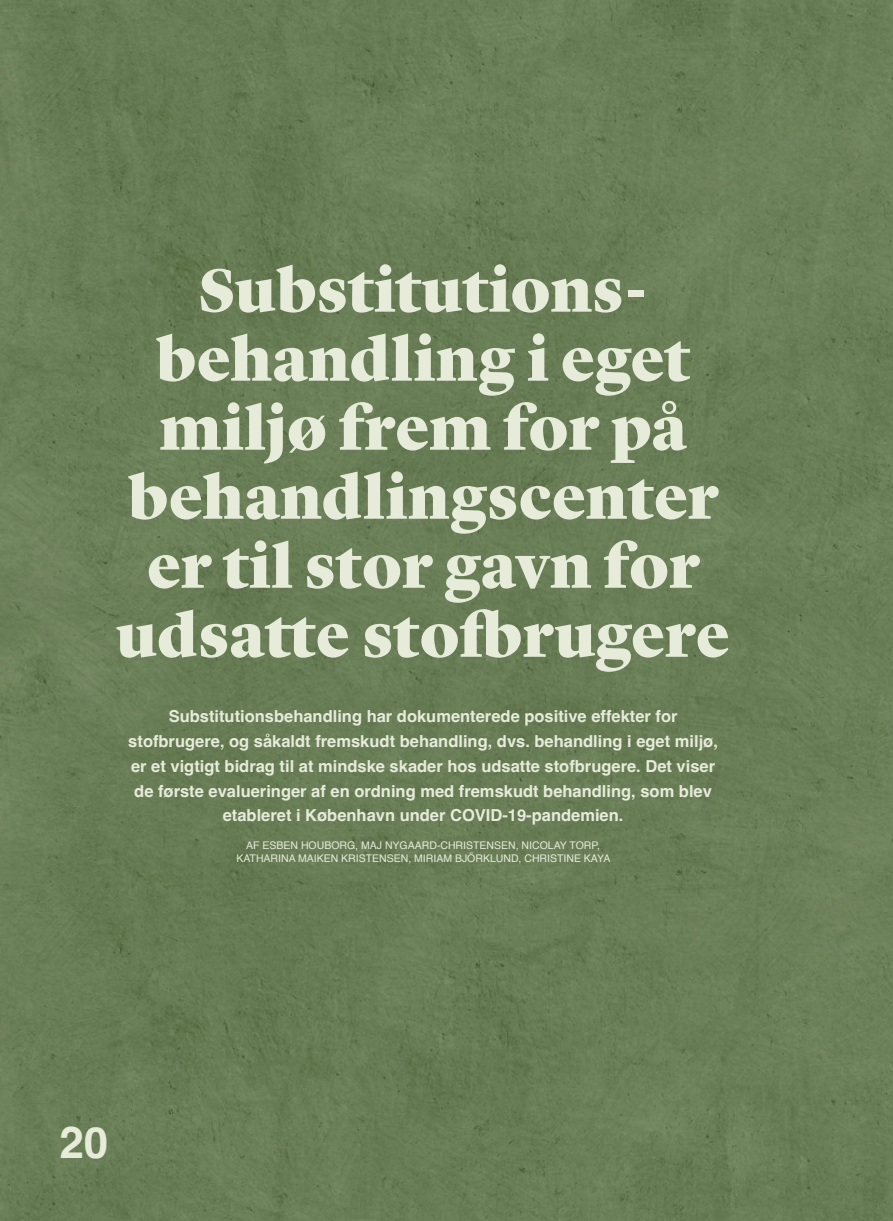
<style>
.page{position:relative;width:893px;height:1221px;background:#fff}
.page>*{position:absolute;margin:0;border:0;box-sizing:border-box;transform-origin:0 0}
.t1{font:900 63px/69px "Lyon Display";letter-spacing:.01em;color:#e7ebda;text-align:center}
.t2{font:700 43.95px "Helvetica";color:#e7ebda}
.t3{font:700 16.5px/24.8px "Helvetica";color:#e7ebda;text-align:center}
.t4{font:10.5px/12.6px "Helvetica";color:#e7ebda;text-align:center}
</style>
<div class="page">
<div style="left:0;top:0;width:893px;height:1220px;background:#697e57"></div>
<h1 class="t1" style="left:116px;top:251px;width:616px">Substitutions&shy;behandling i eget miljø frem for på behandlingscenter er til stor gavn for udsatte stofbrugere</h1>
<p class="t3" style="left:128px;top:706px;width:591px">Substitutionsbehandling har dokumenterede positive effekter for stofbrugere, og såkaldt fremskudt behandling, dvs. behandling i eget miljø, er et vigtigt bidrag til at mindske skader hos udsatte stofbrugere. Det viser de første evalueringer af en ordning med fremskudt behandling, som blev etableret i København under COVID-19-pandemien.</p>
<p class="t4" style="left:236px;top:839px;width:375px">AF ESBEN HOUBORG, MAJ NYGAARD-CHRISTENSEN, NICOLAY TORP,<br>KATHARINA MAIKEN KRISTENSEN, MIRIAM BJÖRKLUND, CHRISTINE KAYA</p>
<h2 class="t2" style="left:60px;top:1115px;width:50px">20</h2>
</div>
